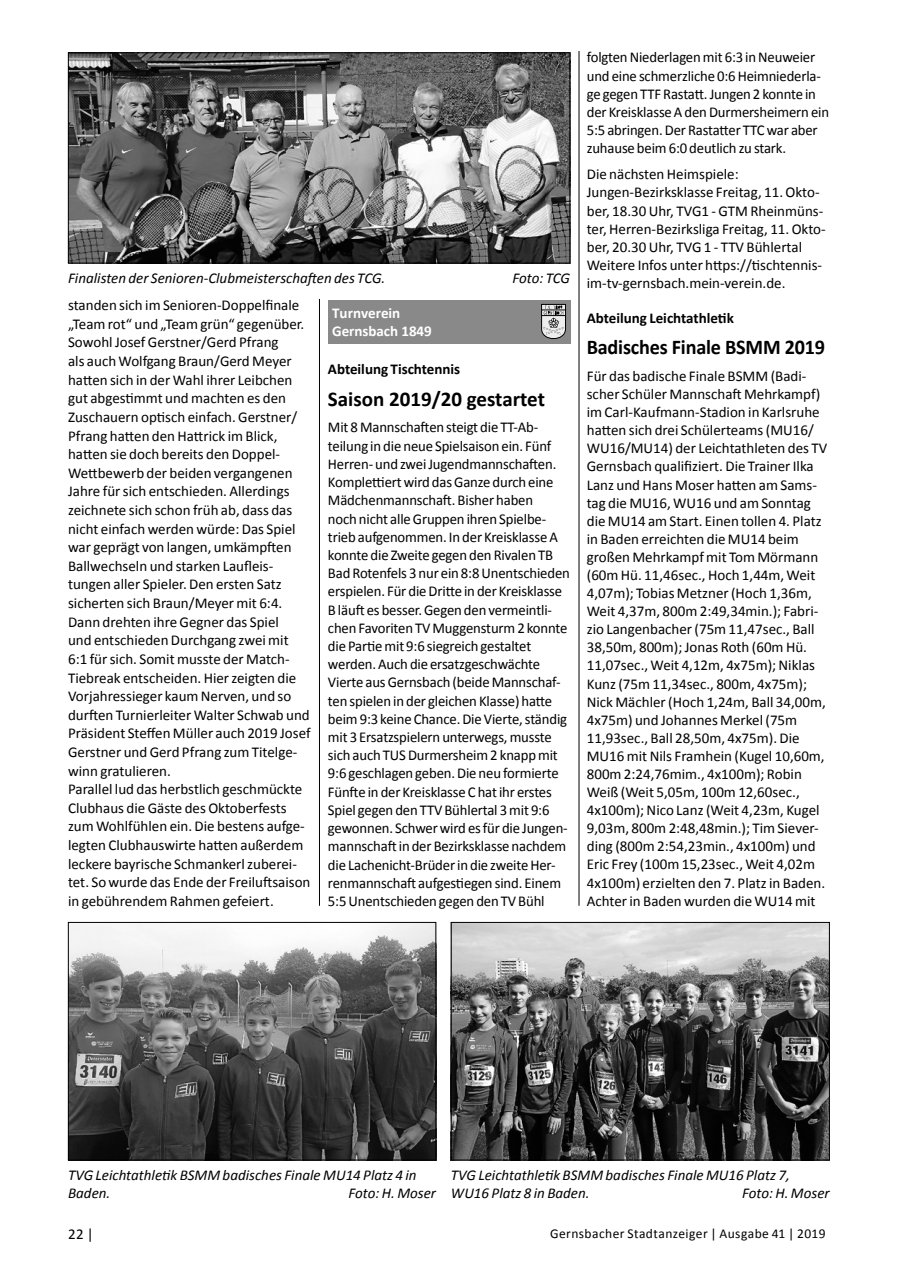
<style>
.page{position:relative;width:902px;height:1280px;background:#fff}
.page>*{position:absolute;margin:0;border:0;box-sizing:border-box;transform-origin:0 0}
.t1{font:700 21px "Calibri";letter-spacing:-.01em;color:#000;scale:.96 1}
.t2{font:700 21px "Calibri";letter-spacing:-.01em;color:#000}
.t3{font:15px/18.1px "Calibri";color:#000}
.t4{font:italic 15px/18px "Calibri";color:#000}
.t5{font:700 15px "Calibri";color:#000}
.t6{font:700 15px/18px "Calibri";letter-spacing:-.005em;color:#fff}
.t7{font:13.5px "Calibri";letter-spacing:.025em;color:#000}
</style>
<div class="page">
<hr style="left:578px;top:51px;width:1px;height:855px;background:#000">
<hr style="left:319px;top:299px;width:1px;height:607px;background:#000">
<div style="left:328px;top:300px;width:242px;height:44px;background:#8a8989"></div>
<svg style="left:541px;top:304px;width:25px;height:35px"></svg>
<img style="left:70px;top:55px;width:498px;height:206px">
<div style="left:68px;top:53px;width:502px;height:210px;border:1px solid #000"></div>
<img style="left:70px;top:924px;width:364px;height:234px">
<div style="left:68px;top:922px;width:368px;height:238px;border:1px solid #000"></div>
<img style="left:453px;top:924px;width:374px;height:234px">
<div style="left:451px;top:922px;width:378px;height:238px;border:1px solid #000"></div>
<p class="t4" style="left:68px;top:268px;width:319px">Finalisten der Senioren-Clubmeisterschaften des TCG.</p>
<p class="t4" style="left:512px;top:268px;width:59px">Foto: TCG</p>
<p class="t3" style="left:68px;top:296px;width:244px;line-height:18.6px">standen sich im Senioren-Doppelfinale „Team rot“ und „Team grün“ gegenüber.<br>Sowohl Josef Gerstner/Gerd Pfrang<br>als auch Wolfgang Braun/Gerd Meyer hatten sich in der Wahl ihrer Leibchen gut abgestimmt und machten es den Zuschauern optisch einfach. Gerstner/ Pfrang hatten den Hattrick im Blick, hatten sie doch bereits den Doppel-Wettbewerb der beiden vergangenen Jahre für sich entschieden. Allerdings zeichnete sich schon früh ab, dass das nicht einfach werden würde: Das Spiel war geprägt von langen, umkämpften Ballwechseln und starken Laufleis&shy;tungen aller Spieler. Den ersten Satz sicherten sich Braun/Meyer mit 6:4.<br>Dann drehten ihre Gegner das Spiel<br>und entschieden Durchgang zwei mit 6:1 für sich. Somit musste der Match-Tiebreak entscheiden. Hier zeigten die Vorjahressieger kaum Nerven, und so durften Turnierleiter Walter Schwab und Präsident Steffen Müller auch 2019 Josef Gerstner und Gerd Pfrang zum Titelge&shy;winn gratulieren.<br>Parallel lud das herbstlich geschmückte Clubhaus die Gäste des Oktoberfests zum Wohlfühlen ein. Die bestens aufge&shy;legten Clubhauswirte hatten außerdem leckere bayrische Schmankerl zuberei&shy;tet. So wurde das Ende der Freiluftsaison in gebührendem Rahmen gefeiert.</p>
<p class="t6" style="left:332px;top:303px;width:101px">Turnverein<br>Gernsbach 1849</p>
<p class="t5" style="left:328px;top:360px;width:134px">Abteilung Tischtennis</p>
<h1 class="t2" style="left:328px;top:385px;width:218px">Saison 2019/20 gestartet</h1>
<p class="t3" style="left:328px;top:418px;width:243px">Mit 8 Mannschaften steigt die TT-Ab&shy;teilung in die neue Spielsaison ein. Fünf Herren- und zwei Jugendmannschaften.<br>Komplettiert wird das Ganze durch eine Mädchenmannschaft. Bisher haben<br>noch nicht alle Gruppen ihren Spielbe&shy;trieb aufgenommen. In der Kreisklasse A konnte die Zweite gegen den Rivalen TB Bad Rotenfels 3 nur ein 8:8 Unentschieden erspielen. Für die Dritte in der Kreisklasse B läuft es besser. Gegen den vermeintli&shy;chen Favoriten TV Muggensturm 2 konnte die Partie mit 9:6 siegreich gestaltet werden. Auch die ersatzgeschwächte Vierte aus Gernsbach (beide Mannschaf&shy;ten spielen in der gleichen Klasse) hatte beim 9:3 keine Chance. Die Vierte, ständig mit 3 Ersatzspielern unterwegs, musste sich auch TUS Durmersheim 2 knapp mit 9:6 geschlagen geben. Die neu formierte Fünfte in der Kreisklasse C hat ihr erstes Spiel gegen den TTV Bühlertal 3 mit 9:6 gewonnen. Schwer wird es für die Jungen&shy;mannschaft in der Bezirksklasse nachdem die Lachenicht-Brüder in die zweite Her&shy;renmannschaft aufgestiegen sind. Einem 5:5 Unentschieden gegen den TV Bühl</p>
<p class="t3" style="left:586px;top:48px;width:244px">folgten Niederlagen mit 6:3 in Neuweier und eine schmerzliche 0:6 Heimniederla&shy;ge gegen TTF Rastatt. Jungen 2 konnte in der Kreisklasse A den Durmersheimern ein 5:5 abringen. Der Rastatter TTC war aber zuhause beim 6:0 deutlich zu stark.</p>
<p class="t3" style="left:586px;top:165px;width:240px">Die nächsten Heimspiele:<br>Jungen-Bezirksklasse Freitag, 11. Okto&shy;ber, 18.30 Uhr, TVG1 - GTM Rheinmüns&shy;ter, Herren-Bezirksliga Freitag, 11. Okto&shy;ber, 20.30 Uhr, TVG 1 - TTV Bühlertal Weitere Infos unter https://tischtennis&shy;im-tv-gernsbach.mein-verein.de.</p>
<p class="t5" style="left:586px;top:308px;width:149px">Abteilung Leichtathletik</p>
<h1 class="t1" style="left:586px;top:334px;width:250px">Badisches Finale BSMM 2019</h1>
<p class="t3" style="left:586px;top:367px;width:242px">Für das badische Finale BSMM (Badi&shy;scher Schüler Mannschaft Mehrkampf) im Carl-Kaufmann-Stadion in Karlsruhe hatten sich drei Schülerteams (MU16/ WU16/MU14) der Leichtathleten des TV Gernsbach qualifiziert. Die Trainer Ilka Lanz und Hans Moser hatten am Sams&shy;tag die MU16, WU16 und am Sonntag die MU14 am Start. Einen tollen 4. Platz in Baden erreichten die MU14 beim großen Mehrkampf mit Tom Mörmann (60m Hü. 11,46sec., Hoch 1,44m, Weit 4,07m); Tobias Metzner (Hoch 1,36m, Weit 4,37m, 800m 2:49,34min.); Fabri&shy;zio Langenbacher (75m 11,47sec., Ball 38,50m, 800m); Jonas Roth (60m Hü.<br>11,07sec., Weit 4,12m, 4x75m); Niklas Kunz (75m 11,34sec., 800m, 4x75m); Nick Mächler (Hoch 1,24m, Ball 34,00m, 4x75m) und Johannes Merkel (75m 11,93sec., Ball 28,50m, 4x75m). Die MU16 mit Nils Framhein (Kugel 10,60m, 800m 2:24,76mim., 4x100m); Robin Weiß (Weit 5,05m, 100m 12,60sec., 4x100m); Nico Lanz (Weit 4,23m, Kugel 9,03m, 800m 2:48,48min.); Tim Siever&shy;ding (800m 2:54,23min., 4x100m) und Eric Frey (100m 15,23sec., Weit 4,02m 4x100m) erzielten den 7. Platz in Baden.<br>Achter in Baden wurden die WU14 mit</p>
<p class="t4" style="left:68px;top:1165px;width:350px">TVG Leichtathletik BSMM badisches Finale MU14 Platz 4 in<br>Baden.</p>
<p class="t4" style="left:348px;top:1183px;width:89px">Foto: H. Moser</p>
<p class="t4" style="left:451px;top:1165px;width:340px">TVG Leichtathletik BSMM badisches Finale MU16 Platz 7,<br>WU16 Platz 8 in Baden.</p>
<p class="t4" style="left:742px;top:1183px;width:89px">Foto: H. Moser</p>
<p class="t3" style="left:68px;top:1225px;width:27px">22 |</p>
<p class="t7" style="left:550px;top:1225px;width:277px">Gernsbacher Stadtanzeiger | Ausgabe 41 | 2019</p>
</div>
